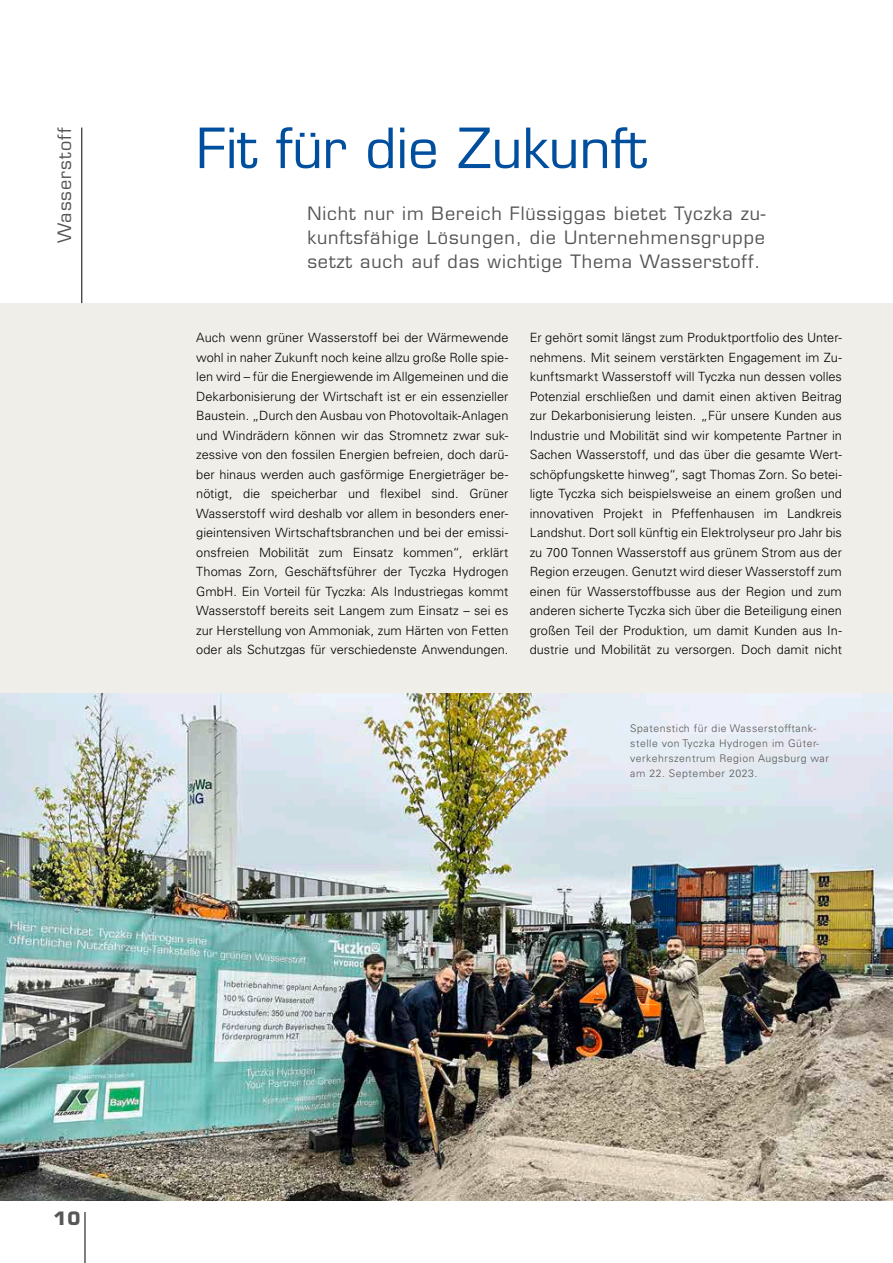
<style>
.page{position:relative;width:893px;height:1263px;background:#fff}
.page>*{position:absolute;margin:0;border:0;box-sizing:border-box;transform-origin:0 0}
.t1{font:54px "Eurostile LT Std";color:#004e9e}
.t2{font:18px/24px "Eurostile LT Std";letter-spacing:.05em;color:#565655;text-align:justify}
.t3{font:700 18px "Eurostile LT Std";color:#565655}
.t4{font:300 12.75px/19.5px "Univers LT Std";color:#000;text-align:justify}
.t5{font:300 10.5px/15px "Univers LT Std";letter-spacing:.05em;color:#565655}
</style>
<div class="page">
<div style="left:0;top:304px;width:893px;height:623px;background:#f0eee9"></div>
<img style="left:0;top:693px;width:893px;height:507px">
<hr style="left:82px;top:128px;width:1px;height:175px;background:#000">
<hr style="left:85px;top:1212px;width:1px;height:51px;background:#000">
<h2 class="t2" style="left:53px;top:243px;width:117px;rotate:-90deg">Wasserstoff</h2>
<h1 class="t1" style="left:196px;top:116px;width:452px">Fit für die Zukunft</h1>
<h2 class="t2" style="left:307px;top:202px;width:460px">Nicht nur im Bereich Flüssiggas bietet Tyczka zu&shy;kunftsfähige Lösungen, die Unternehmensgruppe setzt auch auf das wichtige Thema Wasserstoff.</h2>
<p class="t4" style="left:196px;top:328px;width:314px">Auch wenn grüner Wasserstoff bei der Wärmewende wohl in naher Zukunft noch keine allzu große Rolle spie&shy;len wird – für die Energiewende im Allgemeinen und die Dekarbonisierung der Wirtschaft ist er ein essenzieller Baustein. „Durch den Ausbau von Photovoltaik-Anlagen und Windrädern können wir das Stromnetz zwar suk&shy;zessive von den fossilen Energien befreien, doch darü&shy;ber hinaus werden auch gasförmige Energieträger be&shy;nötigt, die speicherbar und flexibel sind. Grüner Wasserstoff wird deshalb vor allem in besonders ener&shy;gieintensiven Wirtschaftsbranchen und bei der emissi&shy;onsfreien Mobilität zum Einsatz kommen“, erklärt Thomas Zorn, Geschäftsführer der Tyczka Hydrogen GmbH. Ein Vorteil für Tyczka: Als Industriegas kommt Wasserstoff bereits seit Langem zum Einsatz – sei es zur Herstellung von Ammoniak, zum Härten von Fetten oder als Schutzgas für verschiedenste Anwendungen.</p>
<p class="t4" style="left:530px;top:328px;width:314px">Er gehört somit längst zum Produktportfolio des Unter&shy;nehmens. Mit seinem verstärkten Engagement im Zu&shy;kunftsmarkt Wasserstoff will Tyczka nun dessen volles Potenzial erschließen und damit einen aktiven Beitrag zur Dekarbonisierung leisten. „Für unsere Kunden aus Industrie und Mobilität sind wir kompetente Partner in Sachen Wasserstoff, und das über die gesamte Wert&shy;schöpfungskette hinweg“, sagt Thomas Zorn. So betei&shy;ligte Tyczka sich beispielsweise an einem großen und innovativen Projekt in Pfeffenhausen im Landkreis Landshut. Dort soll künftig ein Elektrolyseur pro Jahr bis zu 700 Tonnen Wasserstoff aus grünem Strom aus der Region erzeugen. Genutzt wird dieser Wasserstoff zum einen für Wasserstoffbusse aus der Region und zum anderen sicherte Tyczka sich über die Beteiligung einen großen Teil der Produktion, um damit Kunden aus In&shy;dustrie und Mobilität zu versorgen. Doch damit nicht</p>
<p class="t5" style="left:630px;top:721px;width:200px">Spatenstich für die Wasserstofftank&shy;stelle von Tyczka Hydrogen im Güter&shy;verkehrszentrum Region Augsburg war am 22. September 2023.</p>
<h2 class="t3" style="left:54px;top:1208px;width:29px">10</h2>
</div>
